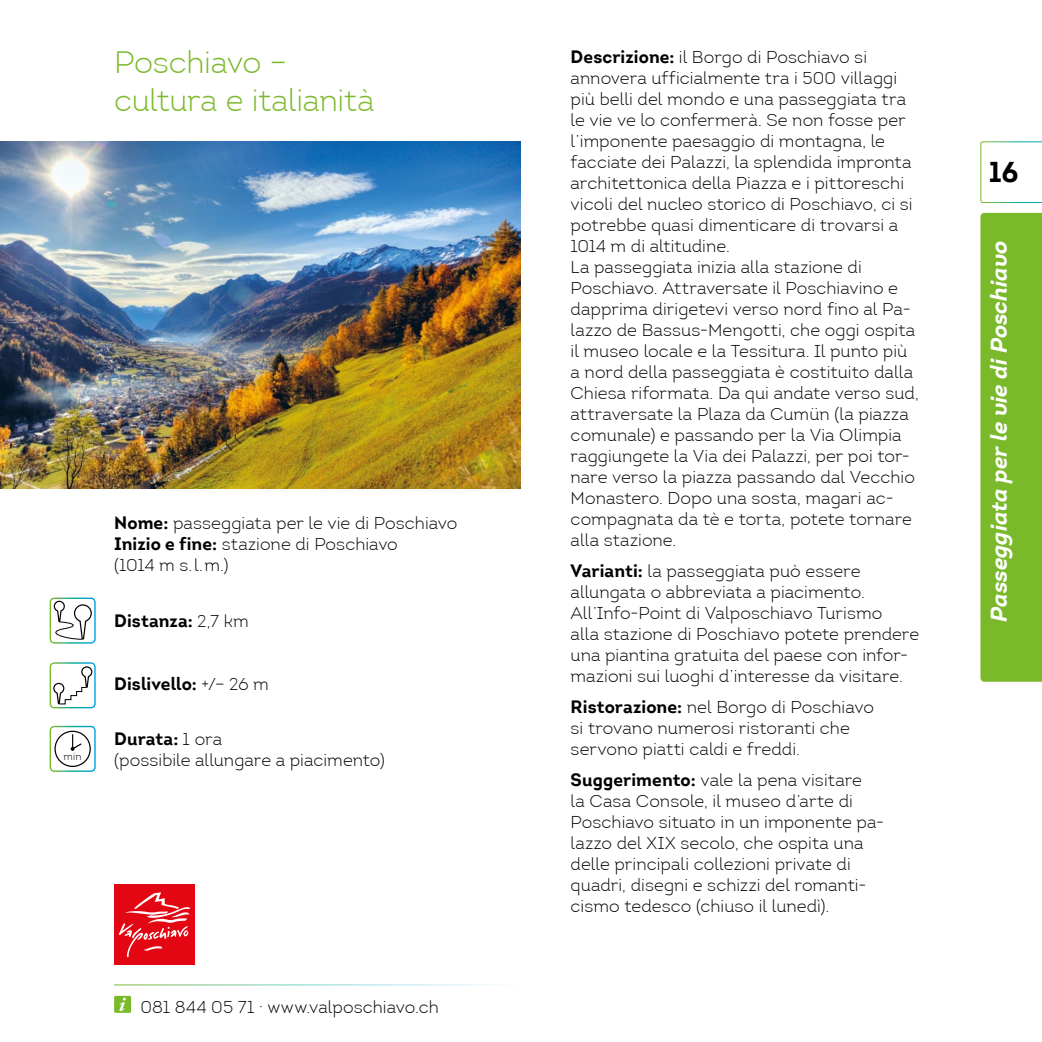
<style>
.page{position:relative;width:1042px;height:1042px;background:#fff}
.page>*{position:absolute;margin:0;border:0;box-sizing:border-box;transform-origin:0 0}
.t1{font:300 31.5px/37.8px "Intro";letter-spacing:-.01em;color:#7ab929}
.t2{font:700 28px "Intro";color:#000}
.t3{font:italic 700 22.75px "Intro";letter-spacing:-.005em;color:#fff}
.t4{font:300 17.5px/21px "Intro";letter-spacing:.005em;color:#000}
.t5{font:700 17.5px "Intro";letter-spacing:.01em;color:#000}
.t6{font:300 10.5px "Intro";color:#000}
.s1{font-weight:700}
.s2{font-weight:300}
</style>
<div class="page">
<img style="left:0;top:141px;width:521px;height:348px">
<div style="left:50px;top:597px;width:46px;height:46px;border:1px solid #fff;border-radius:4px"></div>
<svg style="left:49px;top:600px;width:43px;height:40px"></svg>
<div style="left:50px;top:662px;width:46px;height:46px;border:1px solid #fff;border-radius:4px"></div>
<svg style="left:53px;top:666px;width:40px;height:39px"></svg>
<div style="left:50px;top:726px;width:46px;height:46px;border:1px solid #fff;border-radius:4px"></div>
<div style="left:54px;top:731px;width:37px;height:36px;border:1px solid #000;border-radius:50%"></div>
<svg style="left:71px;top:734px;width:11px;height:17px"></svg>
<div style="left:980px;top:213px;width:62px;height:469px;background:#7ab929"></div>
<svg style="left:980px;top:141px;width:62px;height:62px"></svg>
<div style="left:114px;top:996px;width:17px;height:17px;background:#7ab929;border-radius:2px"></div>
<svg style="left:119px;top:997px;width:7px;height:14px"></svg>
<svg style="left:114px;top:884px;width:81px;height:81px"></svg>
<h1 class="t1" style="left:114px;top:43px;width:262px">Poschiavo – cultura e italianità</h1>
<p class="t6" style="left:64px;top:750px;width:20px">min</p>
<p class="t4" style="left:114px;top:512px;width:345px"><span class="s1">Nome:</span> passeggiata per le vie di Poschiavo<br><span class="s1">Inizio e fine:</span> stazione di Poschiavo<br>(1014 m s.l.m.)</p>
<p class="t5" style="left:114px;top:609px;width:136px">Distanza: <span class="s2">2,7 km</span></p>
<p class="t5" style="left:114px;top:673px;width:156px">Dislivello: <span class="s2">+/– 26 m</span></p>
<p class="t4" style="left:114px;top:728px;width:272px"><span class="s1">Durata:</span> 1 ora<br>(possibile allungare a piacimento)</p>
<p class="t4" style="left:140px;top:996px;width:300px">081 844 05 71 · www.valposchiavo.ch</p>
<p class="t4" style="left:570px;top:46px;width:350px"><span class="s1">Descrizione:</span> il Borgo di Poschiavo si annovera ufficialmente tra i 500 villaggi più belli del mondo e una passeggiata tra le vie ve lo confermerà. Se non fosse per l’imponente paesaggio di montagna, le facciate dei Palazzi, la splendida impronta architettonica della Piazza e i pittoreschi vicoli del nucleo storico di Poschiavo, ci si potrebbe quasi dimenticare di trovarsi a 1014 m di altitudine.<br>La passeggiata inizia alla stazione di Poschiavo. Attraversate il Poschiavino e dapprima dirigetevi verso nord fino al Pa&shy;lazzo de Bassus-Mengotti, che oggi ospita il museo locale e la Tessitura. Il punto più a nord della passeggiata è costituito dalla Chiesa riformata. Da qui andate verso sud, attraversate la Plaza da Cumün (la piazza comunale) e passando per la Via Olimpia raggiungete la Via dei Palazzi, per poi tor&shy;nare verso la piazza passando dal Vecchio Monastero. Dopo una sosta, magari ac&shy;compagnata da tè e torta, potete tornare alla stazione.</p>
<p class="t4" style="left:570px;top:560px;width:350px"><span class="s1">Varianti:</span> la passeggiata può essere allungata o abbreviata a piacimento.<br>All’Info-Point di Valposchiavo Turismo<br>alla stazione di Poschiavo potete prendere una piantina gratuita del paese con infor&shy;mazioni sui luoghi d’interesse da visitare.</p>
<p class="t4" style="left:570px;top:696px;width:305px"><span class="s1">Ristorazione:</span> nel Borgo di Poschiavo si trovano numerosi ristoranti che servono piatti caldi e freddi.</p>
<p class="t4" style="left:570px;top:769px;width:315px"><span class="s1">Suggerimento:</span> vale la pena visitare<br>la Casa Console, il museo d’arte di Poschiavo situato in un imponente pa&shy;lazzo del XIX secolo, che ospita una delle principali collezioni private di quadri, disegni e schizzi del romanti&shy;cismo tedesco (chiuso il lunedì).</p>
<h2 class="t2" style="left:989px;top:154px;width:31px">16</h2>
<h3 class="t3" style="left:984px;top:622px;width:382px;rotate:-90deg">Passeggiata per le vie di Poschiavo</h3>
</div>
